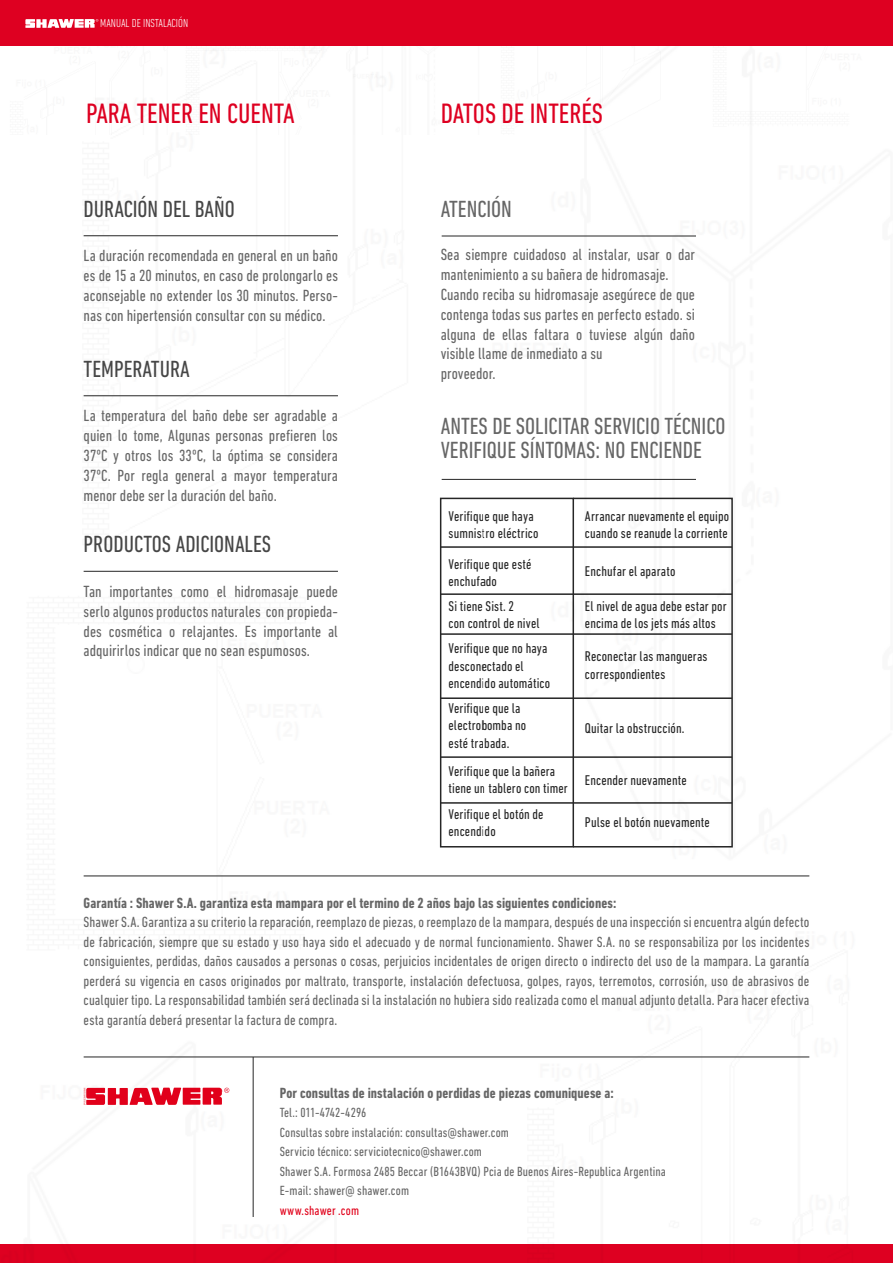
<style>
.page{position:relative;width:893px;height:1263px;background:#fff}
.page>*{position:absolute;margin:0;border:0;box-sizing:border-box;transform-origin:0 0}
.t1{font:condensed 28.5px "DIN Next LT Pro";color:#de0021}
.t2{font:condensed 23.85px/24px "DIN Next LT Pro";color:#666}
.t3{font:condensed 23.85px "DIN Next LT Pro";color:#464646}
.t4{font:condensed 16.5px/19.8px "DIN Next LT Pro";letter-spacing:.005em;color:#666;text-align:justify}
.t5{font:condensed 15px/19.5px "DIN Next LT Pro";letter-spacing:.01em;color:#666;text-align:justify}
.t6{font:700 condensed 15px "DIN Next LT Pro";letter-spacing:.005em;color:#666}
.t7{font:condensed 14.4px/17.2px "DIN Next LT Pro";letter-spacing:.01em;color:#262626}
.t8{font:condensed 13.5px/19.5px "DIN Next LT Pro";letter-spacing:.01em;color:#666}
.t9{font:condensed 13.5px "DIN Next LT Pro";letter-spacing:.01em;color:#e1001a}
.t10{font:300 condensed 11.85px "DIN Next LT Pro";color:#fff}
</style>
<div class="page">
<div style="left:0;top:1244px;width:893px;height:19px;background:#de0021"></div>
<div style="left:440px;top:498px;width:134px;height:349px;border:2px solid #262626"></div>
<hr style="left:441px;top:546px;width:291px;height:2px;background:#262626">
<hr style="left:441px;top:593px;width:291px;height:2px;background:#262626">
<hr style="left:441px;top:633px;width:291px;height:2px;background:#262626">
<hr style="left:441px;top:697px;width:291px;height:2px;background:#262626">
<hr style="left:441px;top:802px;width:291px;height:2px;background:#262626">
<hr style="left:441px;top:756px;width:291px;height:2px;background:#262626">
<img style="left:483px;top:45px;width:410px;height:803px">
<img style="left:83px;top:1056px;width:291px;height:161px">
<img style="left:83px;top:134px;width:373px;height:460px">
<img style="left:83px;top:549px;width:281px;height:328px">
<hr style="left:84px;top:235px;width:254px;height:1px;background:#262626">
<hr style="left:84px;top:395px;width:254px;height:1px;background:#262626">
<hr style="left:84px;top:571px;width:254px;height:1px;background:#262626">
<img style="left:193px;top:45px;width:297px;height:89px">
<img style="left:4px;top:45px;width:189px;height:77px">
<img style="left:495px;top:45px;width:189px;height:89px">
<img style="left:708px;top:45px;width:170px;height:89px">
<div style="left:0;top:0;width:893px;height:45px;background:#de0021"></div>
<svg style="left:25px;top:19px;width:73px;height:9px"></svg>
<svg style="left:84px;top:1087px;width:145px;height:18px"></svg>
<hr style="left:253px;top:1057px;width:1px;height:160px;background:#262626">
<hr style="left:84px;top:875px;width:725px;height:1px;background:#262626">
<hr style="left:84px;top:1056px;width:725px;height:1px;background:#262626">
<hr style="left:442px;top:236px;width:254px;height:1px;background:#262626">
<hr style="left:442px;top:479px;width:254px;height:1px;background:#262626">
<p class="t10" style="left:100px;top:17px;width:90px">MANUAL DE INSTALACIÓN</p>
<h1 class="t1" style="left:86px;top:98px;width:210px">PARA TENER EN CUENTA</h1>
<h2 class="t3" style="left:84px;top:195px;width:153px">DURACIÓN DEL BAÑO</h2>
<p class="t4" style="left:84px;top:246px;width:256px">La duración recomendada en general en un baño es de 15 a 20 minutos, en caso de prolongarlo es aconsejable no extender los 30 minutos. Perso&shy;nas con hipertensión consultar con su médico.</p>
<h2 class="t3" style="left:84px;top:355px;width:108px">TEMPERATURA</h2>
<p class="t4" style="left:84px;top:406px;width:256px">La temperatura del baño debe ser agradable a quien lo tome, Algunas personas prefieren los 37ºC y otros los 33ºC, la óptima se considera 37ºC. Por regla general a mayor temperatura menor debe ser la duración del baño.</p>
<h2 class="t3" style="left:84px;top:531px;width:189px">PRODUCTOS ADICIONALES</h2>
<p class="t4" style="left:84px;top:581px;width:256px">Tan importantes como el hidromasaje puede serlo algunos productos naturales con propieda&shy;des cosmética o relajantes. Es importante al adquirirlos indicar que no sean espumosos.</p>
<h1 class="t1" style="left:441px;top:98px;width:164px">DATOS DE INTERÉS</h1>
<h2 class="t2" style="left:441px;top:197px;width:73px">ATENCIÓN</h2>
<p class="t4" style="left:441px;top:245px;width:256px;text-align:left">Sea siempre cuidadoso al instalar, usar o dar mantenimiento a su bañera de hidromasaje.<br>Cuando reciba su hidromasaje asegúrece de que contenga todas sus partes en perfecto estado. si alguna de ellas faltara o tuviese algún daño visible llame de inmediato a su<br>proveedor.</p>
<h2 class="t2" style="left:441px;top:414px;width:286px">ANTES DE SOLICITAR SERVICIO TÉCNICO<br>VERIFIQUE SÍNTOMAS: NO ENCIENDE</h2>
<p class="t7" style="left:449px;top:507px;width:91px">Verifique que haya sumnistro eléctrico</p>
<p class="t7" style="left:449px;top:555px;width:84px">Verifique que esté enchufado</p>
<p class="t7" style="left:449px;top:597px;width:92px">Si tiene Sist. 2<br>con control de nivel</p>
<p class="t7" style="left:449px;top:640px;width:103px">Verifique que no haya desconectado el encendido automático</p>
<p class="t7" style="left:449px;top:699px;width:79px">Verifique que la electrobomba no esté trabada.</p>
<p class="t7" style="left:449px;top:762px;width:121px">Verifique que la bañera tiene un tablero con timer</p>
<p class="t7" style="left:449px;top:805px;width:96px">Verifique el botón de encendido</p>
<p class="t7" style="left:585px;top:507px;width:146px">Arrancar nuevamente el equipo cuando se reanude la corriente</p>
<p class="t7" style="left:585px;top:562px;width:92px">Enchufar el aparato</p>
<p class="t7" style="left:585px;top:597px;width:143px">El nivel de agua debe estar por encima de los jets más altos</p>
<p class="t7" style="left:585px;top:648px;width:124px">Reconectar las mangueras correspondientes</p>
<p class="t7" style="left:585px;top:720px;width:101px">Quitar la obstrucción.</p>
<p class="t7" style="left:585px;top:771px;width:103px">Encender nuevamente</p>
<p class="t7" style="left:585px;top:814px;width:126px">Pulse el botón nuevamente</p>
<p class="t6" style="left:84px;top:894px;width:534px">Garantía : Shawer S.A. garantiza esta mampara por el termino de 2 años bajo las siguientes condiciones:</p>
<p class="t5" style="left:84px;top:912px;width:727px">Shawer S.A. Garantiza a su criterio la reparación, reemplazo de piezas, o reemplazo de la mampara, después de una inspección si encuentra algún defecto de fabricación, siempre que su estado y uso haya sido el adecuado y de normal funcionamiento. Shawer S.A. no se responsabiliza por los incidentes consiguientes, perdidas, daños causados a personas o cosas, perjuicios incidentales de origen directo o indirecto del uso de la mampara. La garantía perderá su vigencia en casos originados por maltrato, transporte, instalación defectuosa, golpes, rayos, terremotos, corrosión, uso de abrasivos de cualquier tipo. La responsabilidad también será declinada si la instalación no hubiera sido realizada como el manual adjunto detalla. Para hacer efectiva esta garantía deberá presentar la factura de compra.</p>
<p class="t6" style="left:280px;top:1084px;width:335px">Por consultas de instalación o perdidas de piezas comuniquese a:</p>
<p class="t8" style="left:280px;top:1103px;width:388px">Tel.: 011-4742-4296<br>Consultas sobre instalación: consultas@shawer.com<br>Servicio técnico: serviciotecnico@shawer.com<br>Shawer S.A. Formosa 2485 Beccar (B1643BVQ) Pcia de Buenos Aires-Republica Argentina E-mail: shawer@ shawer.com</p>
<p class="t9" style="left:280px;top:1202px;width:81px">www.shawer .com</p>
</div>
